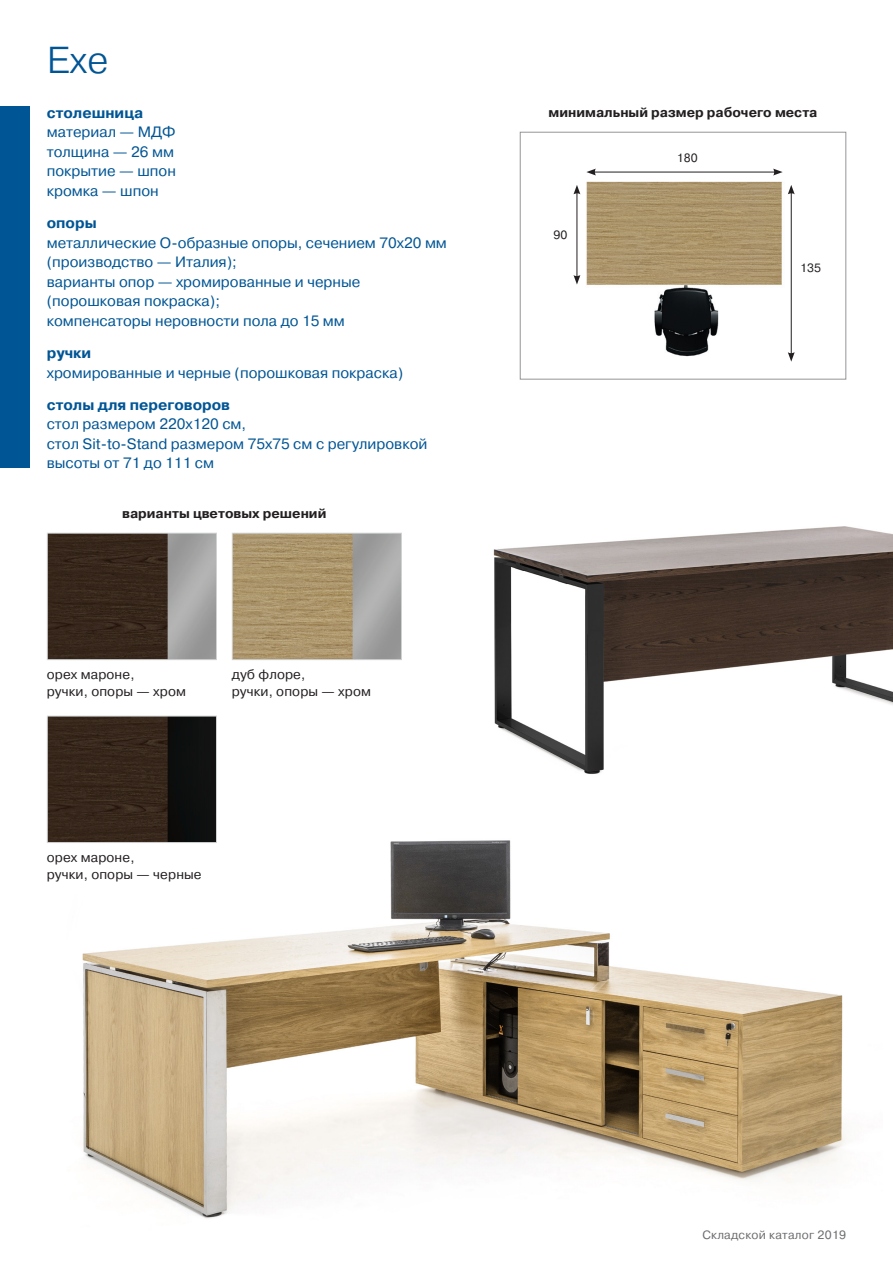
<style>
.page{position:relative;width:893px;height:1263px;background:#fff}
.page>*{position:absolute;margin:0;border:0;box-sizing:border-box;transform-origin:0 0}
.t1{font:300 37.5px "Pragmatica";color:#005595}
.характеристики{font:15px/19.5px "Pragmatica C";color:#005595}
.подпись{font:13.5px/16.5px "Pragmatica C";letter-spacing:.01em;color:#231f20}
.заголовок{font:700 13.5px "Pragmatica C";color:#231f20}
.t2{font:12px "Pragmatica C";letter-spacing:.02em;color:#6c6d70}
.размеры{font:12px "Pragmatica C";color:#231f20}
.s1{font-weight:700}
</style>
<div class="page">
<img style="left:82px;top:840px;width:764px;height:379px">
<img style="left:49px;top:718px;width:166px;height:123px">
<div style="left:47px;top:716px;width:170px;height:127px;border:1px solid #d1d2d4"></div>
<img style="left:49px;top:535px;width:166px;height:123px">
<div style="left:47px;top:533px;width:170px;height:127px;border:1px solid #d1d2d4"></div>
<img style="left:234px;top:535px;width:166px;height:123px">
<div style="left:232px;top:533px;width:170px;height:127px;border:1px solid #d1d2d4"></div>
<div style="left:0;top:106px;width:30px;height:362px;background:#005595"></div>
<div style="left:520px;top:132px;width:326px;height:247px;border:1px solid #939598"></div>
<hr style="left:593px;top:172px;width:182px;height:1px;background:#231f20">
<svg style="left:586px;top:169px;width:10px;height:6px"></svg>
<svg style="left:773px;top:169px;width:10px;height:6px"></svg>
<hr style="left:791px;top:192px;width:1px;height:163px;background:#231f20">
<svg style="left:788px;top:185px;width:7px;height:9px"></svg>
<svg style="left:788px;top:352px;width:7px;height:10px"></svg>
<hr style="left:577px;top:192px;width:1px;height:85px;background:#231f20">
<svg style="left:573px;top:185px;width:7px;height:9px"></svg>
<svg style="left:573px;top:275px;width:7px;height:10px"></svg>
<img style="left:586px;top:181px;width:196px;height:176px">
<img style="left:493px;top:526px;width:400px;height:248px">
<p class="t1" style="left:47px;top:36px;width:63px">Exe</p>
<p class="характеристики" style="left:47px;top:103px;width:131px"><span class="s1">столешница </span>материал — МДФ толщина — 26 мм покрытие — шпон кромка — шпон</p>
<p class="характеристики" style="left:47px;top:214px;width:402px"><span class="s1">опоры<br></span>металлические О-образные опоры, сечением 70х20 мм (производство — Италия);<br>варианты опор — хромированные и черные (порошковая покраска);<br>компенсаторы неровности пола до 15 мм</p>
<p class="характеристики" style="left:47px;top:343px;width:358px"><span class="s1">ручки<br></span>хромированные и черные (порошковая покраска)</p>
<p class="характеристики" style="left:47px;top:395px;width:382px"><span class="s1">столы для переговоров<br></span>стол размером 220х120 см,<br>стол Sit-to-Stand размером 75х75 см с регулировкой высоты от 71 до 111 см</p>
<p class="заголовок" style="left:122px;top:506px;width:206px">варианты цветовых решений</p>
<p class="подпись" style="left:47px;top:666px;width:141px">орех мароне,<br>ручки, опоры — хром</p>
<p class="подпись" style="left:232px;top:666px;width:141px">дуб флоре,<br>ручки, опоры — хром</p>
<p class="подпись" style="left:47px;top:849px;width:156px">орех мароне,<br>ручки, опоры — черные</p>
<p class="заголовок" style="left:549px;top:105px;width:270px">минимальный размер рабочего места</p>
<p class="размеры" style="left:553px;top:229px;width:15px">90</p>
<p class="размеры" style="left:677px;top:151px;width:22px">180</p>
<p class="размеры" style="left:800px;top:261px;width:22px">135</p>
<p class="t2" style="left:702px;top:1229px;width:145px">Складской каталог 2019</p>
</div>
